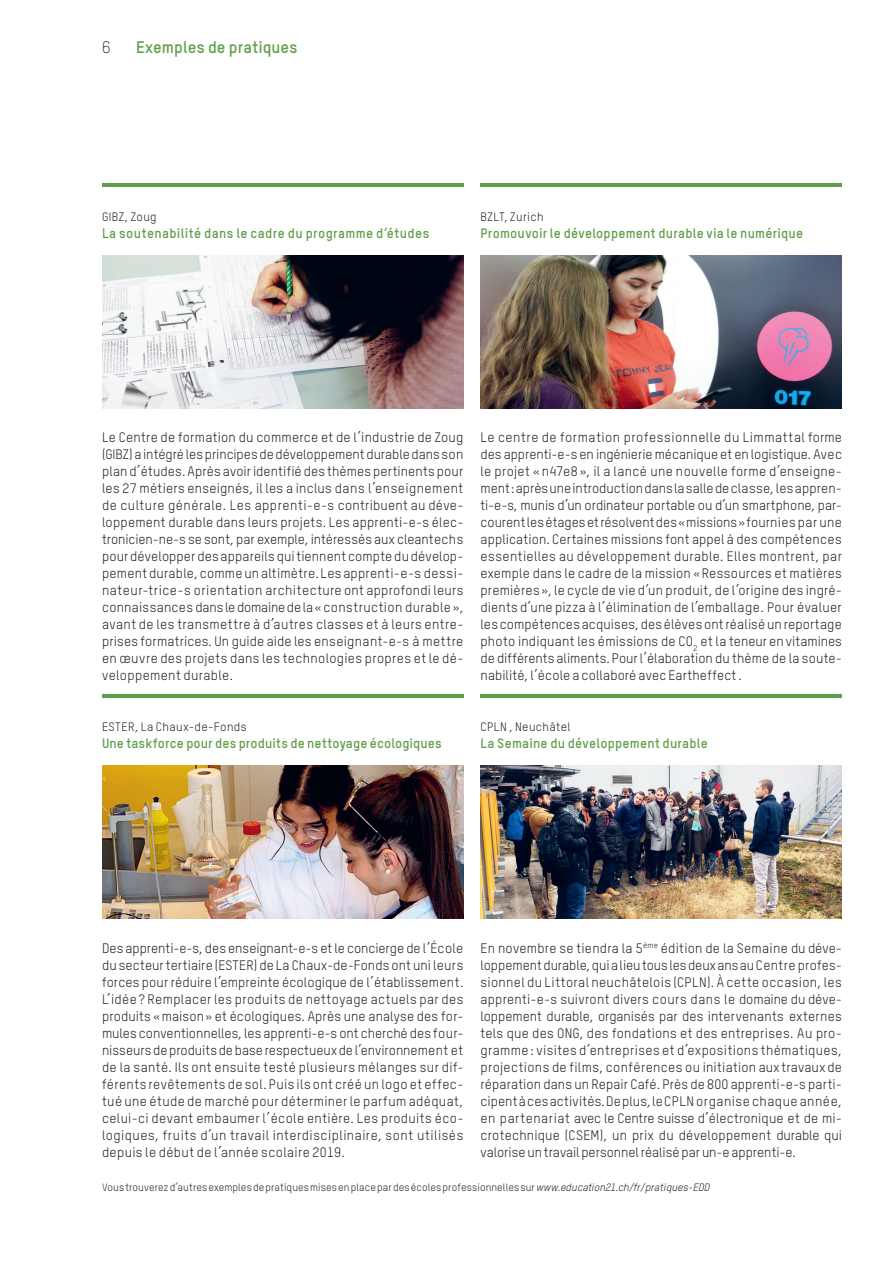
<style>
.page{position:relative;width:893px;height:1263px;background:#fff}
.page>*{position:absolute;margin:0;border:0;box-sizing:border-box;transform-origin:0 0}
._1_Titel_18_pt{font:700 16.5px "TSTARPRO";letter-spacing:.005em;color:#609f4a}
.t1{font:300 16.5px "TSTARPRO";color:#231f20}
._4_Buchbeschrieb{font:13.5px/17px "TSTARPRO";letter-spacing:.01em;color:#231f20;text-align:justify}
._1_Untertitel_9_pt{font:13.5px/17px "TSTARPRO";letter-spacing:.025em;color:#231f20;text-align:justify}
._2_Grundschrift_9_pt{font:700 13.5px "TSTARPRO";letter-spacing:.015em;color:#609f4a}
.Type_d_offre{font:700 13.5px "TSTARPRO";letter-spacing:.005em;color:#609f4a}
._2_Untertitel_Grün{font:700 13.5px "TSTARPRO";letter-spacing:.025em;color:#609f4a}
.Type_d_offre-2{font:12px "TSTARPRO";letter-spacing:.035em;color:#231f20}
._2_Grundschrift_9_pt-2{font:12px "TSTARPRO";letter-spacing:.035em;color:#231f20}
._2_Grundschrift_9_pt-3{font:10.5px "TSTARPRO";letter-spacing:.01em;color:#231f20}
.s1{font-style:italic}
</style>
<div class="page">
<img style="left:102px;top:255px;width:361px;height:153px">
<img style="left:102px;top:765px;width:361px;height:153px">
<hr style="left:102px;top:694px;width:361px;height:3px;background:#609f4a">
<hr style="left:480px;top:694px;width:362px;height:3px;background:#609f4a">
<img style="left:480px;top:765px;width:362px;height:153px">
<img style="left:480px;top:255px;width:362px;height:153px">
<hr style="left:102px;top:184px;width:361px;height:3px;background:#609f4a">
<hr style="left:480px;top:184px;width:362px;height:3px;background:#609f4a">
<p class="t1" style="left:102px;top:38px;width:10px">6</p>
<p class="_1_Titel_18_pt" style="left:136px;top:37px;width:163px">Exemples de pratiques</p>
<p class="Type_d_offre-2" style="left:102px;top:210px;width:56px">GIBZ, Zoug</p>
<p class="_2_Untertitel_Grün" style="left:102px;top:225px;width:329px">La soutenabilité dans le cadre du programme d’études</p>
<p class="_2_Grundschrift_9_pt-2" style="left:480px;top:210px;width:65px">BZLT, Zurich</p>
<p class="_2_Grundschrift_9_pt" style="left:480px;top:225px;width:324px">Promouvoir le développement durable via le numérique</p>
<p class="_1_Untertitel_9_pt" style="left:102px;top:429px;width:363px">Le Centre de formation du commerce et de l’industrie de Zoug (GIBZ) a intégré les principes de développement durable dans son plan d’études. Après avoir identifié des thèmes pertinents pour les 27 métiers enseignés, il les a inclus dans l’enseignement de culture générale. Les apprenti-e-s contribuent au déve&shy;loppement durable dans leurs projets. Les apprenti-e-s élec&shy;tronicien-ne-s se sont, par exemple, intéressés aux cleantechs pour développer des appareils qui tiennent compte du dévelop&shy;pement durable, comme un altimètre. Les apprenti-e-s dessi&shy;nateur-trice-s orientation architecture ont approfondi leurs connaissances dans le domaine de la « construction durable », avant de les transmettre à d’autres classes et à leurs entre&shy;prises formatrices. Un guide aide les enseignant-e-s à mettre en œuvre des projets dans les technologies propres et le dé&shy;veloppement durable.</p>
<p class="Type_d_offre-2" style="left:102px;top:720px;width:146px">ESTER, La Chaux-de-Fonds</p>
<p class="Type_d_offre" style="left:102px;top:735px;width:341px">Une taskforce pour des produits de nettoyage écologiques</p>
<p class="_4_Buchbeschrieb" style="left:480px;top:429px;width:363px">Le centre de formation professionnelle du Limmattal forme des apprenti-e-s en ingénierie mécanique et en logistique. Avec le projet « n47e8 », il a lancé une nouvelle forme d’enseigne&shy;ment: après une introduction dans la salle de classe, les appren&shy;ti-e-s, munis d’un ordinateur portable ou d’un smartphone, par&shy;courent les étages et résolvent des «missions» fournies par une application. Certaines missions font appel à des compétences essentielles au développement durable. Elles montrent, par exemple dans le cadre de la mission «Ressources et matières premières », le cycle de vie d’un produit, de l’origine des ingré&shy;dients d’une pizza à l’élimination de l’emballage. Pour évaluer les compétences acquises, des élèves ont réalisé un reportage photo indiquant les émissions de CO<sub>2</sub> et la teneur en vitamines de différents aliments. Pour l’élaboration du thème de la soute&shy;nabilité, l’école a collaboré avec Eartheffect .</p>
<p class="_2_Grundschrift_9_pt-2" style="left:480px;top:720px;width:92px">CPLN , Neuchâtel</p>
<p class="_2_Grundschrift_9_pt" style="left:480px;top:735px;width:229px">La Semaine du développement durable</p>
<p class="_4_Buchbeschrieb" style="left:102px;top:939px;width:363px">Des apprenti-e-s, des enseignant-e-s et le concierge de l’École du secteur tertiaire (ESTER) de La Chaux-de-Fonds ont uni leurs forces pour réduire l’empreinte écologique de l’établissement.<br>L’idée ? Remplacer les produits de nettoyage actuels par des produits «maison» et écologiques. Après une analyse des for&shy;mules conventionnelles, les apprenti-e-s ont cherché des four&shy;nisseurs de produits de base respectueux de l’environnement et de la santé. Ils ont ensuite testé plusieurs mélanges sur dif&shy;férents revêtements de sol. Puis ils ont créé un logo et effec&shy;tué une étude de marché pour déterminer le parfum adéquat, celui-ci devant embaumer l’école entière. Les produits éco&shy;logiques, fruits d’un travail interdisciplinaire, sont utilisés depuis le début de l’année scolaire 2019.</p>
<p class="_4_Buchbeschrieb" style="left:480px;top:939px;width:363px">En novembre se tiendra la 5<sup>ème</sup> édition de la Semaine du déve&shy;loppement durable, qui a lieu tous les deux ans au Centre profes&shy;sionnel du Littoral neuchâtelois (CPLN). À cette occasion, les apprenti-e-s suivront divers cours dans le domaine du déve&shy;loppement durable, organisés par des intervenants externes tels que des ONG, des fondations et des entreprises. Au pro&shy;gramme : visites d’entreprises et d’expositions thématiques, projections de films, conférences ou initiation aux travaux de réparation dans un Repair Café. Près de 800 apprenti-e-s parti&shy;cipent à ces activités. De plus, le CPLN organise chaque année, en partenariat avec le Centre suisse d’électronique et de mi&shy;crotechnique (CSEM), un prix du développement durable qui valorise un travail personnel réalisé par un-e apprenti-e.</p>
<p class="_2_Grundschrift_9_pt-3" style="left:102px;top:1180px;width:609px">Vous trouverez d’autres exemples de pratiques mises en place par des écoles professionnelles sur <span class="s1">www.education21.ch/fr/pratiques-EDD</span></p>
</div>
